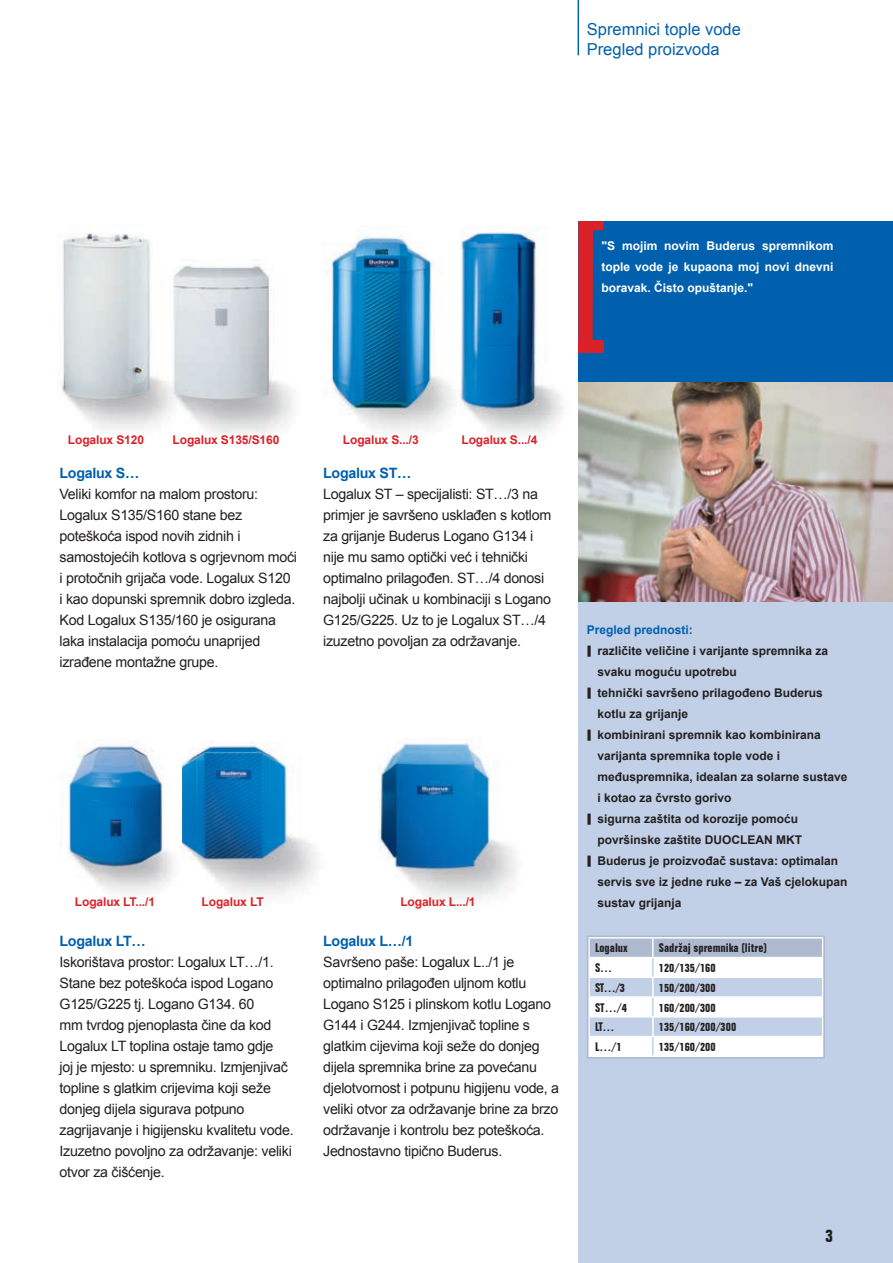
<style>
.page{position:relative;width:893px;height:1263px;background:#fff}
.page>*{position:absolute;margin:0;border:0;box-sizing:border-box;transform-origin:0 0}
.t1{font:700 condensed 18px "Folio BT";color:#231f20}
.t2{font:16.5px/19.8px "Arial";color:#0160ae}
.t3{font:14.25px/21px "Arial";letter-spacing:-.02em;color:#231f20}
.t4{font:700 14.25px "Arial";letter-spacing:-.02em;color:#0160ae}
.t5{font:700 12px/21px "Arial";color:#231f20}
.t6{font:700 condensed 12px "Folio BT";color:#231f20}
.t7{font:700 12px "Arial";letter-spacing:-.01em;color:#da2128}
.t8{font:700 12px/21px "Arial";color:#fff;text-align:justify}
.t9{font:700 12px "Arial";color:#0160ae}
</style>
<div class="page">
<img style="left:60px;top:740px;width:112px;height:153px">
<img style="left:61px;top:233px;width:231px;height:202px">
<img style="left:325px;top:229px;width:238px;height:206px">
<div style="left:578px;top:600px;width:315px;height:663px;background:#c1d0e7"></div>
<div style="left:578px;top:221px;width:315px;height:167px;background:#0160ae"></div>
<img style="left:182px;top:741px;width:135px;height:154px">
<img style="left:378px;top:739px;width:138px;height:160px">
<hr style="left:578px;top:0;width:1px;height:55px;background:#0160ae">
<svg style="left:578px;top:221px;width:25px;height:119px"></svg>
<div style="left:578px;top:340px;width:25px;height:13px;background:#da2128"></div>
<img style="left:578px;top:383px;width:315px;height:219px">
<svg style="left:590px;top:938px;width:232px;height:117px"></svg>
<div style="left:587px;top:935px;width:238px;height:123px;border:2px solid #adbad0"></div>
<p class="t2" style="left:587px;top:20px;width:156px">Spremnici tople vode<br>Pregled proizvoda</p>
<p class="t8" style="left:601px;top:236px;width:234px">"S mojim novim Buderus spremnikom tople vode je kupaona moj novi dnevni boravak. Čisto opuštanje."</p>
<p class="t7" style="left:68px;top:432px;width:78px">Logalux S120</p>
<p class="t7" style="left:173px;top:432px;width:108px">Logalux S135/S160</p>
<p class="t4" style="left:60px;top:464px;width:81px">Logalux S…</p>
<p class="t3" style="left:60px;top:484px;width:239px">Veliki komfor na malom prostoru:<br>Logalux S135/S160 stane bez poteškoća ispod novih zidnih i samostojećih kotlova s ogrjevnom moći i protočnih grijača vode. Logalux S120 i kao dopunski spremnik dobro izgleda.<br>Kod Logalux S135/160 je osigurana laka instalacija pomoću unaprijed izrađene montažne grupe.</p>
<p class="t7" style="left:343px;top:432px;width:77px">Logalux S.../3</p>
<p class="t7" style="left:462px;top:432px;width:77px">Logalux S.../4</p>
<p class="t4" style="left:323px;top:464px;width:90px">Logalux ST…</p>
<p class="t3" style="left:323px;top:484px;width:230px">Logalux ST – specijalisti: ST…/3 na primjer je savršeno usklađen s kotlom za grijanje Buderus Logano G134 i nije mu samo optički već i tehnički optimalno prilagođen. ST…/4 donosi najbolji učinak u kombinaciji s Logano G125/G225. Uz to je Logalux ST…/4 izuzetno povoljan za održavanje.</p>
<p class="t7" style="left:75px;top:894px;width:82px">Logalux LT.../1</p>
<p class="t7" style="left:202px;top:894px;width:64px">Logalux LT</p>
<p class="t7" style="left:400px;top:894px;width:77px">Logalux L.../1</p>
<p class="t4" style="left:60px;top:931px;width:88px">Logalux LT…</p>
<p class="t3" style="left:60px;top:952px;width:236px">Iskorištava prostor: Logalux LT…/1.<br>Stane bez poteškoća ispod Logano G125/G225 tj. Logano G134. 60<br>mm tvrdog pjenoplasta čine da kod Logalux LT toplina ostaje tamo gdje<br>joj je mjesto: u spremniku. Izmjenjivač topline s glatkim crijevima koji seže donjeg dijela sigurava potpuno zagrijavanje i higijensku kvalitetu vode.<br>Izuzetno povoljno za održavanje: veliki otvor za čišćenje.</p>
<p class="t4" style="left:323px;top:932px;width:92px">Logalux L…/1</p>
<p class="t3" style="left:323px;top:952px;width:238px">Savršeno paše: Logalux L../1 je optimalno prilagođen uljnom kotlu Logano S125 i plinskom kotlu Logano G144 i G244. Izmjenjivač topline s glatkim cijevima koji seže do donjeg dijela spremnika brine za povećanu djelotvornost i potpunu higijenu vode, a veliki otvor za održavanje brine za brzo održavanje i kontrolu bez poteškoća.<br>Jednostavno tipično Buderus.</p>
<p class="t9" style="left:587px;top:622px;width:108px">Pregled prednosti:</p>
<p class="t5" style="left:597px;top:640px;width:252px">različite veličine i varijante spremnika za svaku moguću upotrebu<br>tehnički savršeno prilagođeno Buderus kotlu za grijanje<br>kombinirani spremnik kao kombinirana varijanta spremnika tople vode i međuspremnika, idealan za solarne sustave i kotao za čvrsto gorivo<br>sigurna zaštita od korozije pomoću površinske zaštite DUOCLEAN MKT Buderus je proizvođač sustava: optimalan servis sve iz jedne ruke – za Vaš cjelokupan sustav grijanja</p>
<p class="t6" style="left:595px;top:941px;width:34px">Logalux</p>
<p class="t6" style="left:659px;top:941px;width:110px">Sadržaj spremnika (litre)</p>
<p class="t6" style="left:595px;top:960px;width:19px">S…</p>
<p class="t6" style="left:659px;top:960px;width:58px">120/135/160</p>
<p class="t6" style="left:595px;top:980px;width:31px">ST…/3</p>
<p class="t6" style="left:659px;top:980px;width:58px">150/200/300</p>
<p class="t6" style="left:595px;top:1000px;width:33px">ST…/4</p>
<p class="t6" style="left:659px;top:1000px;width:58px">160/200/300</p>
<p class="t6" style="left:595px;top:1020px;width:21px">LT…</p>
<p class="t6" style="left:659px;top:1020px;width:79px">135/160/200/300</p>
<p class="t6" style="left:595px;top:1039px;width:28px">L…/1</p>
<p class="t6" style="left:659px;top:1039px;width:58px">135/160/200</p>
<p class="t1" style="left:826px;top:1224px;width:9px">3</p>
</div>
